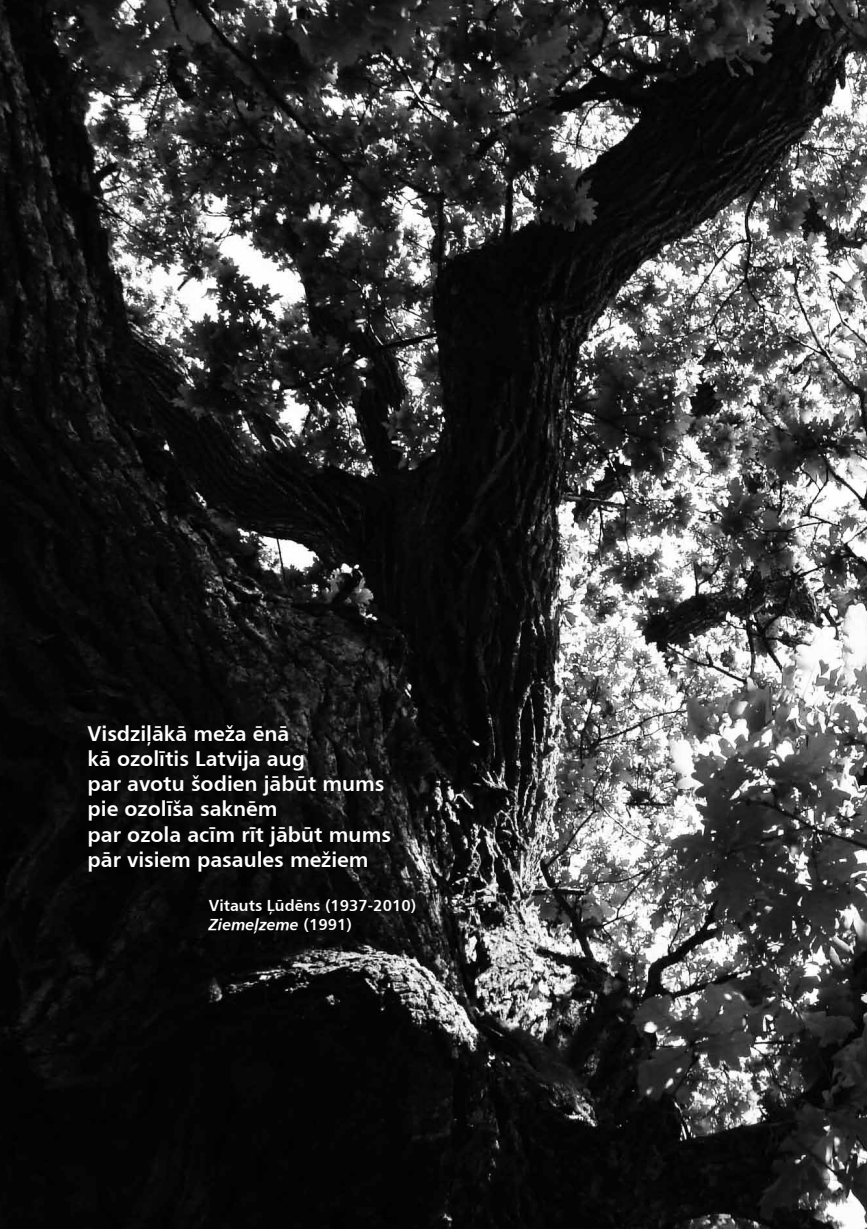
<style>
.page{position:relative;width:867px;height:1229px;background:#fff}
.page>*{position:absolute;margin:0;border:0;box-sizing:border-box;transform-origin:0 0}
.t1{font:21px/25.2px "Humanist 777 TL Bold B";color:#fff}
.t2{font:15.75px "Humanist 777 TL Bold B";color:#fff}
.t3{font:15.75px "Humanist 777 TL Bold Italic B";color:#fff}
.s1{font-family:"Humanist 777 TL Bold B"}
</style>
<div class="page">
<img style="left:0;top:0;width:866px;height:1228px">
<p class="t1" style="left:88px;top:720px;width:305px">Visdziļākā meža ēnā<br>kā ozolītis Latvija aug<br>par avotu šodien jābūt mums pie ozolīša saknēm<br>par ozola acīm rīt jābūt mums pār visiem pasaules mežiem</p>
<p class="t2" style="left:209px;top:895px;width:209px">Vitauts Ļūdēns (1937-2010)</p>
<p class="t3" style="left:209px;top:914px;width:145px">Ziemeļzeme <span class="s1">(1991)</span></p>
</div>
